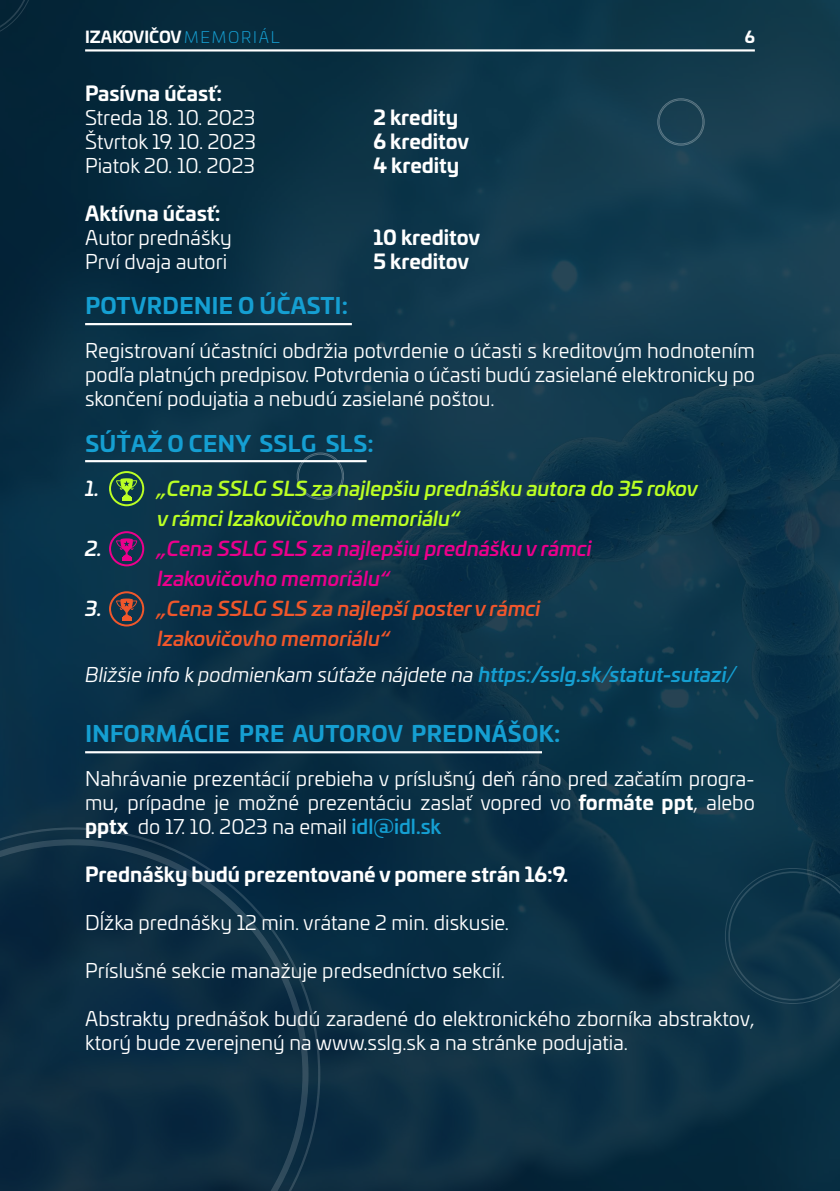
<style>
.page{position:relative;width:840px;height:1191px;background:#fff}
.page>*{position:absolute;margin:0;border:0;box-sizing:border-box;transform-origin:0 0}
.t1{font:700 22px "Univia Pro";letter-spacing:.02em;color:#159fd2}
.t2{font:20px/24px "Univia Pro";color:#fff;text-align:justify}
.t3{font:700 20px "Univia Pro";color:#fff}
.t4{font:italic 500 20px/30px "Univia Pro";color:#baff24}
.t5{font:italic 20px "Univia Pro";color:#fff}
.t6{font:italic 500 20px/30px "Univia Pro";color:#ec008c}
.t7{font:italic 500 20px/30px "Univia Pro";color:#f1562c}
.t8{font:italic 500 20px "Univia Pro";color:#fff}
.t9{font:700 16px "Univia Pro";color:#fff}
.s1{font-weight:300;color:#159fd2}
.s2{font-weight:500;color:#159fd2}
.s3{font-weight:700}
</style>
<div class="page">
<img style="left:0;top:0;width:839px;height:1191px">
<svg style="left:0;top:827px;width:320px;height:364px;background:#0c2c41"></svg>
<svg style="left:724px;top:868px;width:115px;height:135px;background:#0e3549"></svg>
<svg style="left:0;top:0;width:35px;height:40px"></svg>
<div style="left:658px;top:100px;width:44px;height:44px;border:1px solid #fff;border-radius:50%"></div>
<div style="left:657px;top:99px;width:47px;height:46px;border:1px solid #fff;border-radius:50%"></div>
<div style="left:298px;top:454px;width:44px;height:44px;border:1px solid #fff;border-radius:50%"></div>
<div style="left:297px;top:453px;width:46px;height:46px;border:1px solid #fff;border-radius:50%"></div>
<hr style="left:85px;top:323px;width:266px;height:2px;background:#fff">
<hr style="left:85px;top:751px;width:456px;height:2px;background:#fff">
<hr style="left:85px;top:460px;width:281px;height:2px;background:#fff">
<svg style="left:116px;top:478px;width:21px;height:22px"></svg>
<div style="left:109px;top:471px;width:35px;height:35px;border:2px solid #baff24;border-radius:50%"></div>
<svg style="left:116px;top:538px;width:21px;height:22px"></svg>
<div style="left:109px;top:531px;width:35px;height:35px;border:2px solid #ec008c;border-radius:50%"></div>
<svg style="left:116px;top:598px;width:21px;height:22px"></svg>
<div style="left:109px;top:591px;width:35px;height:35px;border:2px solid #f1562c;border-radius:50%"></div>
<hr style="left:85px;top:49px;width:669px;height:3px;background:#fff">
<p class="t9" style="left:85px;top:24px;width:196px">IZAKOVIČOV <span class="s1">MEMORIÁL</span></p>
<p class="t9" style="left:744px;top:24px;width:12px">6</p>
<p class="t3" style="left:85px;top:77px;width:138px">Pasívna účasť:</p>
<p class="t2" style="left:85px;top:105px;width:171px">Streda 18. 10. 2023</p>
<p class="t3" style="left:373px;top:101px;width:86px">2 kredity</p>
<p class="t2" style="left:85px;top:129px;width:172px">Štvrtok 19. 10. 2023</p>
<p class="t3" style="left:373px;top:125px;width:97px">6 kreditov</p>
<p class="t2" style="left:85px;top:153px;width:171px">Piatok 20. 10. 2023</p>
<p class="t3" style="left:373px;top:149px;width:87px">4 kredity</p>
<p class="t3" style="left:85px;top:197px;width:137px">Aktívna účasť:</p>
<p class="t2" style="left:85px;top:225px;width:148px">Autor prednášky</p>
<p class="t3" style="left:373px;top:221px;width:108px">10 kreditov</p>
<p class="t2" style="left:85px;top:249px;width:143px">Prví dvaja autori</p>
<p class="t3" style="left:373px;top:245px;width:97px">5 kreditov</p>
<p class="t1" style="left:85px;top:288px;width:264px">POTVRDENIE O ÚČASTI:</p>
<p class="t2" style="left:85px;top:337px;width:671px">Registrovaní účastníci obdržia potvrdenie o účasti s kreditovým hodnotením podľa platných predpisov. Potvrdenia o účasti budú zasielané elektronicky po skončení podujatia a nebudú zasielané poštou.</p>
<p class="t1" style="left:85px;top:426px;width:289px">SÚŤAŽ O CENY SSLG SLS:</p>
<p class="t8" style="left:85px;top:473px;width:15px">1.</p>
<p class="t4" style="left:157px;top:472px;width:542px">„Cena SSLG SLS za najlepšiu prednášku autora do 35 rokov v rámci Izakovičovho memoriálu“</p>
<p class="t8" style="left:85px;top:533px;width:18px">2.</p>
<p class="t6" style="left:157px;top:532px;width:436px">„Cena SSLG SLS za najlepšiu prednášku v rámci<br>Izakovičovho memoriálu“</p>
<p class="t8" style="left:85px;top:593px;width:18px">3.</p>
<p class="t7" style="left:157px;top:592px;width:384px">„Cena SSLG SLS za najlepší poster v rámci<br>Izakovičovho memoriálu“</p>
<p class="t5" style="left:85px;top:660px;width:652px">Bližšie info k podmienkam súťaže nájdete na <span class="s2">https:/sslg.sk/statut-sutazi/</span></p>
<p class="t1" style="left:85px;top:716px;width:476px">INFORMÁCIE PRE AUTOROV PREDNÁŠOK:</p>
<p class="t2" style="left:85px;top:765px;width:671px">Nahrávanie prezentácií prebieha v príslušný deň ráno pred začatím progra&shy;mu, prípadne je možné prezentáciu zaslať vopred vo <span class="s3">formáte ppt</span>, alebo <span class="s3">pptx</span> do 17. 10. 2023 na email <span class="s2">idl@idl.sk</span></p>
<p class="t3" style="left:85px;top:858px;width:484px">Prednášky budú prezentované v pomere strán 16:9.</p>
<p class="t2" style="left:85px;top:909px;width:425px">Dĺžka prednášky 12 min. vrátane 2 min. diskusie.</p>
<p class="t2" style="left:85px;top:957px;width:421px">Príslušné sekcie manažuje predsedníctvo sekcií.</p>
<p class="t2" style="left:85px;top:1005px;width:670px">Abstrakty prednášok budú zaradené do elektronického zborníka abstraktov, ktorý bude zverejnený na www.sslg.sk a na stránke podujatia.</p>
</div>
